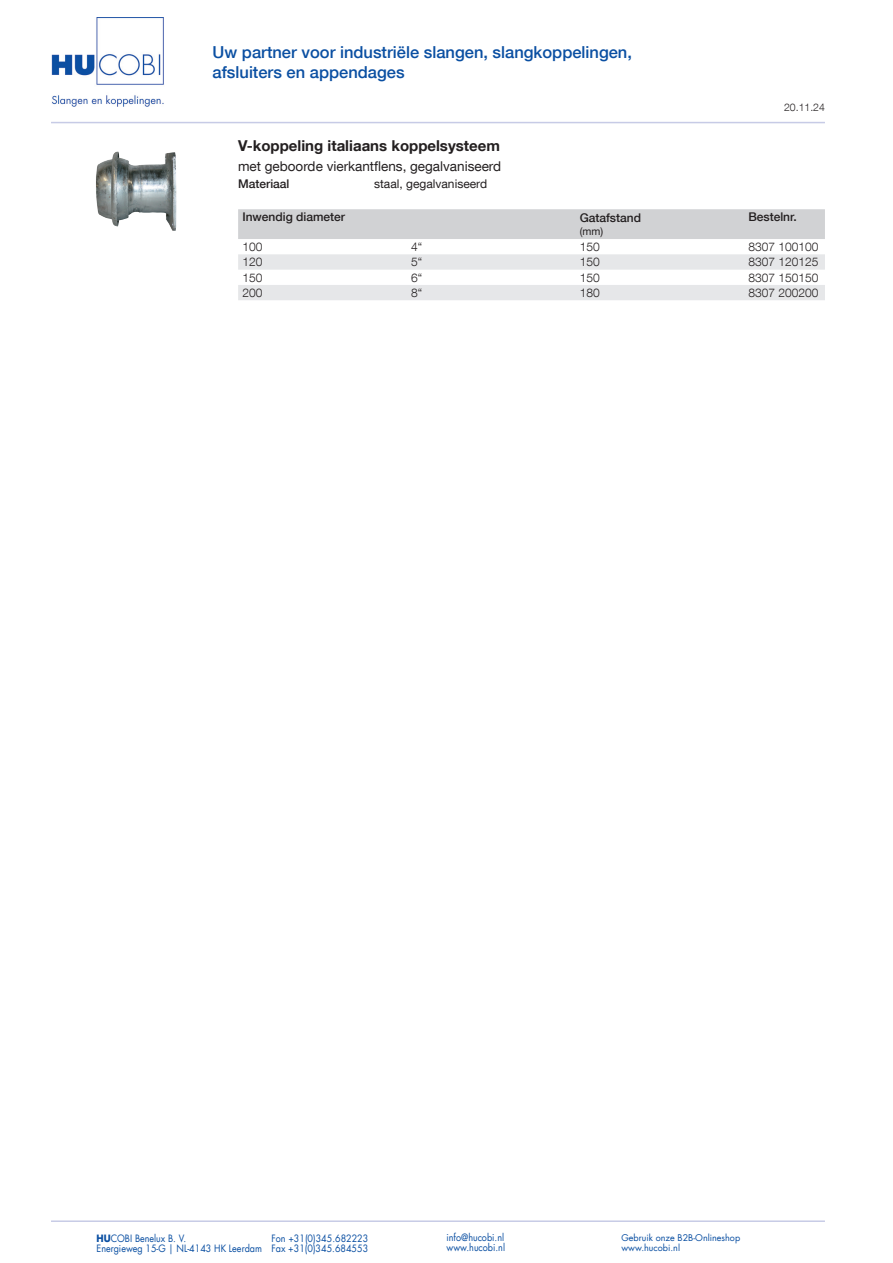
<style>
.page{position:relative;width:893px;height:1263px;background:#fff}
.page>*{position:absolute;margin:0;border:0;box-sizing:border-box;transform-origin:0 0}
.t1{font:500 16.5px/19.8px "Helvetica Neue LT Com";color:#0a4fa2}
.t2{font:700 15px "Helvetica Neue LT Com";color:#231f20}
.t3{font:13.5px "Helvetica Neue LT Com";color:#231f20}
.t4{font:300 12px "Helvetica Neue LT Com";color:#231f20}
.t5{font:500 12px "Helvetica Neue LT Com";color:#231f20}
.t6{font:12px "Helvetica Neue LT Com";color:#231f20}
.t7{font:300 10.5px "Helvetica Neue LT Com";color:#231f20}
.t8{font:10.5px "Helvetica Neue LT Com";color:#231f20}
.t9{font:9.9px "Futura LT";color:#0a4fa2;scale:.91 1}
.t10{font:9px "Futura LT";color:#0a4fa2}
.s1{font-weight:700}
</style>
<div class="page">
<hr style="left:51px;top:122px;width:774px;height:1px;background:#c7cbe6">
<hr style="left:51px;top:1220px;width:774px;height:2px;background:#c7cbe6">
<img style="left:51px;top:17px;width:113px;height:90px">
<div style="left:238px;top:209px;width:587px;height:30px;background:#d1d2d4"></div>
<svg style="left:238px;top:254px;width:587px;height:46px"></svg>
<img style="left:96px;top:151px;width:80px;height:80px">
<h1 class="t1" style="left:213px;top:42px;width:421px">Uw partner voor industriële slangen, slangkoppelingen, afsluiters en appendages</h1>
<h2 class="t2" style="left:238px;top:136px;width:263px">V-koppeling italiaans koppelsysteem</h2>
<h3 class="t3" style="left:238px;top:158px;width:265px">met geboorde vierkantflens, gegalvaniseerd</h3>
<p class="t5" style="left:238px;top:177px;width:53px">Materiaal</p>
<p class="t6" style="left:374px;top:176px;width:114px">staal, gegalvaniseerd</p>
<p class="t5" style="left:242px;top:210px;width:104px">Inwendig diameter</p>
<p class="t5" style="left:580px;top:211px;width:63px">Gatafstand</p>
<p class="t8" style="left:580px;top:224px;width:25px">(mm)</p>
<p class="t7" style="left:784px;top:101px;width:42px">20.11.24</p>
<p class="t5" style="left:748px;top:210px;width:50px">Bestelnr.</p>
<p class="t4" style="left:242px;top:239px;width:22px">100</p>
<p class="t4" style="left:411px;top:239px;width:13px">4“</p>
<p class="t4" style="left:580px;top:239px;width:22px">150</p>
<p class="t4" style="left:748px;top:239px;width:72px">8307 100100</p>
<p class="t4" style="left:242px;top:255px;width:22px">120</p>
<p class="t4" style="left:411px;top:255px;width:13px">5“</p>
<p class="t4" style="left:580px;top:255px;width:22px">150</p>
<p class="t4" style="left:748px;top:255px;width:72px">8307 120125</p>
<p class="t4" style="left:242px;top:270px;width:22px">150</p>
<p class="t4" style="left:411px;top:270px;width:13px">6“</p>
<p class="t4" style="left:580px;top:270px;width:22px">150</p>
<p class="t4" style="left:748px;top:270px;width:72px">8307 150150</p>
<p class="t4" style="left:242px;top:285px;width:22px">200</p>
<p class="t4" style="left:411px;top:285px;width:13px">8“</p>
<p class="t4" style="left:580px;top:285px;width:22px">180</p>
<p class="t4" style="left:748px;top:285px;width:72px">8307 200200</p>
<p class="t9" style="left:97px;top:1232px;width:100px"><span class="s1">HU</span>COBI Benelux B. V.</p>
<p class="t9" style="left:271px;top:1232px;width:108px">Fon +31(0)345.682223</p>
<p class="t9" style="left:446px;top:1231px;width:65px">info@hucobi.nl</p>
<p class="t10" style="left:621px;top:1231px;width:120px">Gebruik onze B2B-Onlineshop</p>
<p class="t9" style="left:97px;top:1242px;width:300px">Energieweg 15-G | NL-4143 HK Leerdam Fax +31(0)345.684553</p>
<p class="t9" style="left:446px;top:1241px;width:66px">www.hucobi.nl</p>
<p class="t10" style="left:621px;top:1242px;width:60px">www.hucobi.nl</p>
</div>
